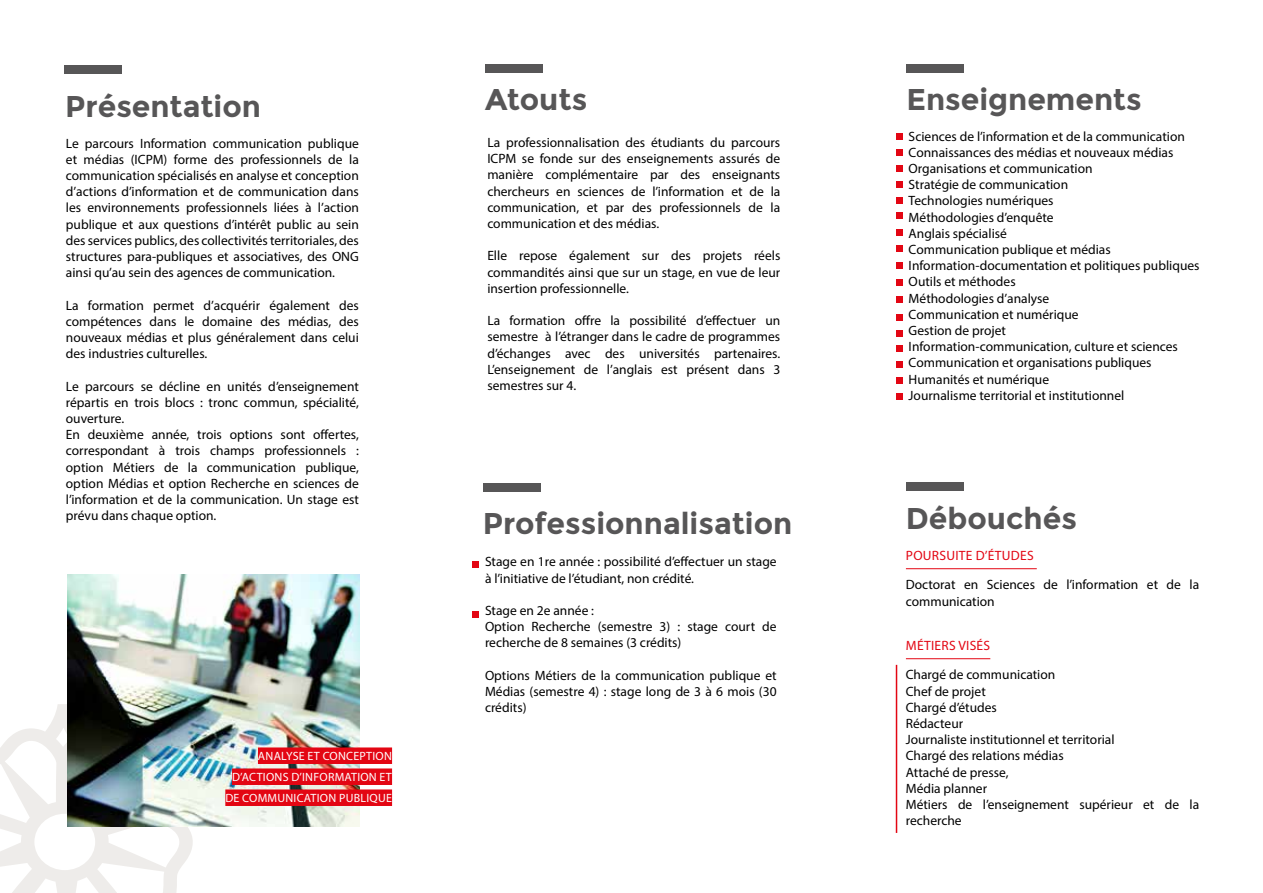
<style>
.page{position:relative;width:1263px;height:893px;background:#fff}
.page>*{position:absolute;margin:0;border:0;box-sizing:border-box;transform-origin:0 0}
.t1{font:700 30px "Montserrat";color:#575657}
.t2{font:13.5px/16.2px "Myriad Pro";color:#000}
.t3{font:13.5px "Myriad Pro";letter-spacing:.02em;color:#e30613}
.t4{font:12px/21px "Myriad Pro";letter-spacing:.02em;color:#fff;text-align:right}
</style>
<div class="page">
<svg style="left:0;top:704px;width:210px;height:189px"></svg>
<div style="left:64px;top:65px;width:57px;height:9px;background:#575657"></div>
<div style="left:483px;top:483px;width:57px;height:8px;background:#575657"></div>
<div style="left:906px;top:64px;width:58px;height:9px;background:#575657"></div>
<div style="left:485px;top:64px;width:58px;height:9px;background:#575657"></div>
<div style="left:906px;top:482px;width:57px;height:9px;background:#575657"></div>
<hr style="left:906px;top:568px;width:131px;height:1px;background:#e30613">
<hr style="left:906px;top:658px;width:84px;height:1px;background:#e30613">
<img style="left:68px;top:575px;width:292px;height:251px">
<div style="left:258px;top:747px;width:134px;height:17px;background:#e30613"></div>
<div style="left:232px;top:768px;width:160px;height:17px;background:#e30613"></div>
<div style="left:225px;top:789px;width:167px;height:17px;background:#e30613"></div>
<hr style="left:896px;top:665px;width:1px;height:168px;background:#e30613">
<div style="left:896px;top:133px;width:7px;height:7px;background:#e30613"></div>
<div style="left:472px;top:561px;width:7px;height:7px;background:#e30613"></div>
<div style="left:896px;top:149px;width:7px;height:6px;background:#e30613"></div>
<div style="left:472px;top:611px;width:7px;height:7px;background:#e30613"></div>
<div style="left:896px;top:165px;width:7px;height:7px;background:#e30613"></div>
<div style="left:896px;top:181px;width:7px;height:7px;background:#e30613"></div>
<div style="left:896px;top:197px;width:7px;height:7px;background:#e30613"></div>
<div style="left:896px;top:212px;width:7px;height:7px;background:#e30613"></div>
<div style="left:896px;top:345px;width:7px;height:7px;background:#e30613"></div>
<div style="left:896px;top:393px;width:7px;height:6px;background:#e30613"></div>
<div style="left:896px;top:230px;width:7px;height:6px;background:#e30613"></div>
<div style="left:896px;top:245px;width:7px;height:7px;background:#e30613"></div>
<div style="left:896px;top:262px;width:7px;height:7px;background:#e30613"></div>
<div style="left:896px;top:314px;width:7px;height:7px;background:#e30613"></div>
<div style="left:896px;top:361px;width:7px;height:7px;background:#e30613"></div>
<div style="left:896px;top:279px;width:7px;height:7px;background:#e30613"></div>
<div style="left:896px;top:296px;width:7px;height:7px;background:#e30613"></div>
<div style="left:896px;top:330px;width:7px;height:7px;background:#e30613"></div>
<div style="left:896px;top:377px;width:7px;height:7px;background:#e30613"></div>
<h1 class="t1" style="left:65px;top:89px;width:197px">Présentation</h1>
<h1 class="t1" style="left:485px;top:81px;width:104px">Atouts</h1>
<h1 class="t1" style="left:906px;top:81px;width:237px">Enseignements</h1>
<p class="t2" style="left:66px;top:135px;width:294px;text-align:justify">Le parcours Information communication publique et médias (ICPM) forme des professionnels de la communication spécialisés en analyse et conception d’actions d’information et de communication dans les environnements professionnels liées à l’action publique et aux questions d’intérêt public au sein des services publics, des collectivités territoriales, des structures para-publiques et associatives, des ONG ainsi qu’au sein des agences de communication.</p>
<p class="t2" style="left:66px;top:297px;width:294px;text-align:justify">La formation permet d’acquérir également des compétences dans le domaine des médias, des nouveaux médias et plus généralement dans celui des industries culturelles.</p>
<p class="t2" style="left:66px;top:378px;width:294px">Le parcours se décline en unités d’enseignement répartis en trois blocs : tronc commun, spécialité, ouverture.<br>En deuxième année, trois options sont offertes, correspondant à trois champs professionnels : option Métiers de la communication publique, option Médias et option Recherche en sciences de l’information et de la communication. Un stage est prévu dans chaque option.</p>
<p class="t4" style="left:225px;top:745px;width:168px">ANALYSE ET CONCEPTION<br>D’ACTIONS D’INFORMATION ET<br>DE COMMUNICATION PUBLIQUE</p>
<p class="t2" style="left:487px;top:134px;width:294px;text-align:justify">La professionnalisation des étudiants du parcours ICPM se fonde sur des enseignements assurés de manière complémentaire par des enseignants chercheurs en sciences de l’information et de la communication, et par des professionnels de la communication et des médias.</p>
<p class="t2" style="left:487px;top:248px;width:294px;text-align:justify">Elle repose également sur des projets réels commandités ainsi que sur un stage, en vue de leur insertion professionnelle.</p>
<p class="t2" style="left:487px;top:312px;width:294px;text-align:justify">La formation offre la possibilité d’effectuer un semestre à l’étranger dans le cadre de programmes d’échanges avec des universités partenaires.<br>L’enseignement de l’anglais est présent dans 3 semestres sur 4.</p>
<h1 class="t1" style="left:483px;top:506px;width:311px">Professionnalisation</h1>
<p class="t2" style="left:485px;top:554px;width:293px">Stage en 1re année : possibilité d’effectuer un stage à l’initiative de l’étudiant, non crédité.</p>
<p class="t2" style="left:485px;top:602px;width:293px">Stage en 2e année :<br>Option Recherche (semestre 3) : stage court de recherche de 8 semaines (3 crédits)</p>
<p class="t2" style="left:485px;top:667px;width:293px;text-align:justify">Options Métiers de la communication publique et Médias (semestre 4) : stage long de 3 à 6 mois (30 crédits)</p>
<p class="t2" style="left:909px;top:128px;width:292px">Sciences de l’information et de la communication Connaissances des médias et nouveaux médias Organisations et communication<br>Stratégie de communication<br>Technologies numériques<br>Méthodologies d’enquête<br>Anglais spécialisé<br>Communication publique et médias Information-documentation et politiques publiques Outils et méthodes<br>Méthodologies d’analyse<br>Communication et numérique<br>Gestion de projet<br>Information-communication, culture et sciences Communication et organisations publiques Humanités et numérique<br>Journalisme territorial et institutionnel</p>
<h1 class="t1" style="left:906px;top:501px;width:173px">Débouchés</h1>
<p class="t3" style="left:906px;top:547px;width:129px">POURSUITE D’ÉTUDES</p>
<p class="t2" style="left:906px;top:577px;width:295px">Doctorat en Sciences de l’information et de la communication</p>
<p class="t3" style="left:906px;top:637px;width:86px">MÉTIERS VISÉS</p>
<p class="t2" style="left:906px;top:667px;width:295px">Chargé de communication<br>Chef de projet<br>Chargé d’études<br>Rédacteur<br>Journaliste institutionnel et territorial<br>Chargé des relations médias<br>Attaché de presse,<br>Média planner<br>Métiers de l’enseignement supérieur et de la recherche</p>
</div>
